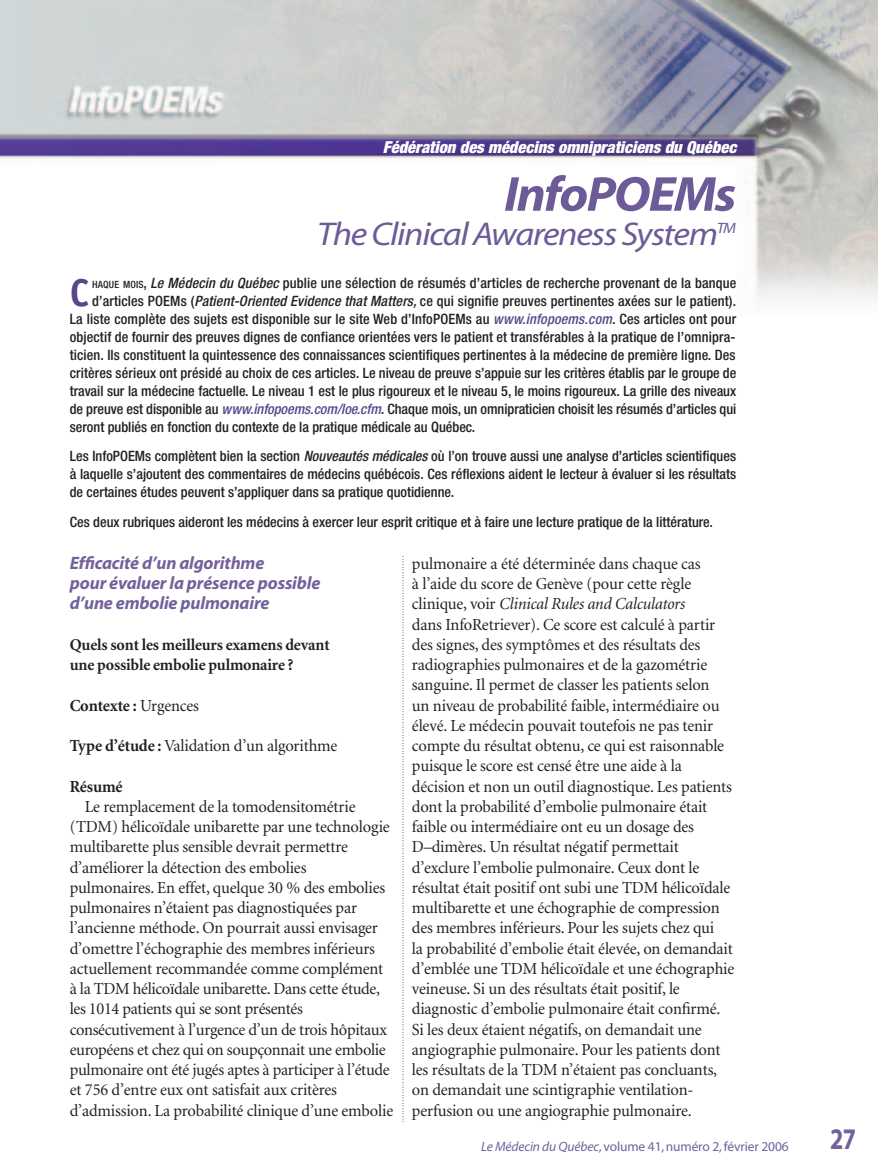
<style>
.page{position:relative;width:878px;height:1175px;background:#fff}
.page>*{position:absolute;margin:0;border:0;box-sizing:border-box;transform-origin:0 0}
.t1{font:italic 700 49.5px "Myriad";letter-spacing:-.035em;color:#6c5b97;scale:1.05 1}
.t2{font:700 38.85px "Officina Sans";color:#58458b}
.t3{font:italic 33px "Myriad";letter-spacing:-.035em;color:#6c5b97;scale:1.1 1}
.t4{font:700 30px "Myriad";color:#73619b;scale:.8 1}
.t5{font:italic 700 18px/20.2px "Myriad";letter-spacing:-.01em;color:#73619b}
.t6{font:16.8px/20.2px "Minion";letter-spacing:-.01em;color:#231f20}
.t7{font:700 16.8px "Minion";letter-spacing:-.01em;color:#231f20}
.t8{font:700 16.5px/20.2px "Minion";letter-spacing:-.01em;color:#231f20}
.t9{font:italic 900 condensed 16.5px "Helvetica Neue";color:#fff}
.t10{font:500 condensed 14.25px/18px "Helvetica Neue";letter-spacing:.005em;color:#231f20;text-align:justify}
.t11{font:13.5px "Myriad";letter-spacing:-.01em;color:#73619b}
.s1{font-size:10.05px}
.s2{font-style:italic}
.s3{font-style:italic;color:#58458b}
.s4{font-weight:400}
.s5{font-weight:700}
</style>
<div class="page">
<img style="left:0;top:0;width:878px;height:303px">
<svg style="left:402px;top:556px;width:1px;height:566px"></svg>
<p class="t9" style="left:383px;top:141px;width:355px">Fédération des médecins omnipraticiens du Québec</p>
<h1 class="t1" style="left:504px;top:175px;width:222px">InfoPOEMs</h1>
<h3 class="t3" style="left:317px;top:222px;width:382px">The Clinical Awareness System<sup>TM</sup></h3>
<h2 class="t2" style="left:70px;top:278px;width:21px">C</h2>
<p class="t10" style="left:92px;top:275px;width:646px"><span class="s1">HAQUE MOIS</span>, <span class="s2">Le Médecin du Québec</span> publie une sélection de résumés d’articles de recherche provenant de la banque</p>
<p class="t10" style="left:92px;top:293px;width:645px">d’articles POEMs (<span class="s2">Patient-Oriented Evidence that Matters,</span> ce qui signifie preuves pertinentes axées sur le patient).</p>
<p class="t10" style="left:70px;top:311px;width:668px">La liste complète des sujets est disponible sur le site Web d’InfoPOEMs au <span class="s3">www.infopoems.com</span><span class="s2">.</span> Ces articles ont pour</p>
<p class="t10" style="left:70px;top:329px;width:667px">objectif de fournir des preuves dignes de confiance orientées vers le patient et transférables à la pratique de l’omnipra-</p>
<p class="t10" style="left:70px;top:347px;width:667px">ticien. Ils constituent la quintessence des connaissances scientifiques pertinentes à la médecine de première ligne. Des</p>
<p class="t10" style="left:70px;top:365px;width:668px">critères sérieux ont présidé au choix de ces articles. Le niveau de preuve s’appuie sur les critères établis par le groupe de</p>
<p class="t10" style="left:70px;top:383px;width:668px">travail sur la médecine factuelle. Le niveau 1 est le plus rigoureux et le niveau 5, le moins rigoureux. La grille des niveaux</p>
<p class="t10" style="left:70px;top:401px;width:668px">de preuve est disponible au <span class="s3">www.infopoems.com/loe.cfm</span><span class="s2">.</span> Chaque mois, un omnipraticien choisit les résumés d’articles qui</p>
<p class="t10" style="left:70px;top:419px;width:407px">seront publiés en fonction du contexte de la pratique médicale au Québec.</p>
<p class="t10" style="left:70px;top:448px;width:668px">Les InfoPOEMs complètent bien la section <span class="s2">Nouveautés médicales</span> où l’on trouve aussi une analyse d’articles scientifiques à laquelle s’ajoutent des commentaires de médecins québécois. Ces réflexions aident le lecteur à évaluer si les résultats de certaines études peuvent s’appliquer dans sa pratique quotidienne.</p>
<p class="t10" style="left:70px;top:514px;width:644px">Ces deux rubriques aideront les médecins à exercer leur esprit critique et à faire une lecture pratique de la littérature.</p>
<p class="t5" style="left:70px;top:554px;width:252px">Efficacité d’un algorithme<br>pour évaluer la présence possible d’une embolie pulmonaire</p>
<p class="t8" style="left:70px;top:635px;width:261px">Quels sont les meilleurs examens devant une possible embolie pulmonaire ?</p>
<p class="t7" style="left:70px;top:698px;width:131px">Contexte : <span class="s4">Urgences</span></p>
<p class="t6" style="left:70px;top:737px;width:269px"><span class="s5">Type d’étude :</span> Validation d’un algorithme</p>
<p class="t7" style="left:70px;top:779px;width:54px">Résumé</p>
<p class="t6" style="left:70px;top:797px;width:325px;text-indent:15px">Le remplacement de la tomodensitométrie (TDM) hélicoïdale unibarette par une technologie multibarette plus sensible devrait permettre d’améliorer la détection des embolies pulmonaires. En effet, quelque 30 % des embolies pulmonaires n’étaient pas diagnostiquées par l’ancienne méthode. On pourrait aussi envisager d’omettre l’échographie des membres inférieurs actuellement recommandée comme complément à la TDM hélicoïdale unibarette. Dans cette étude, les 1014 patients qui se sont présentés consécutivement à l’urgence d’un de trois hôpitaux européens et chez qui on soupçonnait une embolie pulmonaire ont été jugés aptes à participer à l’étude et 756 d’entre eux ont satisfait aux critères d’admission. La probabilité clinique d’une embolie</p>
<p class="t6" style="left:412px;top:554px;width:324px">pulmonaire a été déterminée dans chaque cas<br>à l’aide du score de Genève (pour cette règle clinique, voir <span class="s2">Clinical Rules and Calculators<br></span>dans InfoRetriever). Ce score est calculé à partir des signes, des symptômes et des résultats des radiographies pulmonaires et de la gazométrie sanguine. Il permet de classer les patients selon<br>un niveau de probabilité faible, intermédiaire ou élevé. Le médecin pouvait toutefois ne pas tenir compte du résultat obtenu, ce qui est raisonnable puisque le score est censé être une aide à la décision et non un outil diagnostique. Les patients dont la probabilité d’embolie pulmonaire était faible ou intermédiaire ont eu un dosage des D–dimères. Un résultat négatif permettait d’exclure l’embolie pulmonaire. Ceux dont le résultat était positif ont subi une TDM hélicoïdale multibarette et une échographie de compression des membres inférieurs. Pour les sujets chez qui<br>la probabilité d’embolie était élevée, on demandait d’emblée une TDM hélicoïdale et une échographie veineuse. Si un des résultats était positif, le diagnostic d’embolie pulmonaire était confirmé.<br>Si les deux étaient négatifs, on demandait une angiographie pulmonaire. Pour les patients dont les résultats de la TDM n’étaient pas concluants, on demandait une scintigraphie ventilation&shy;perfusion ou une angiographie pulmonaire.</p>
<p class="t11" style="left:481px;top:1141px;width:309px"><span class="s2">Le Médecin du Québec,</span>volume 41, numéro 2, février 2006</p>
<h3 class="t4" style="left:830px;top:1127px;width:34px">27</h3>
</div>
